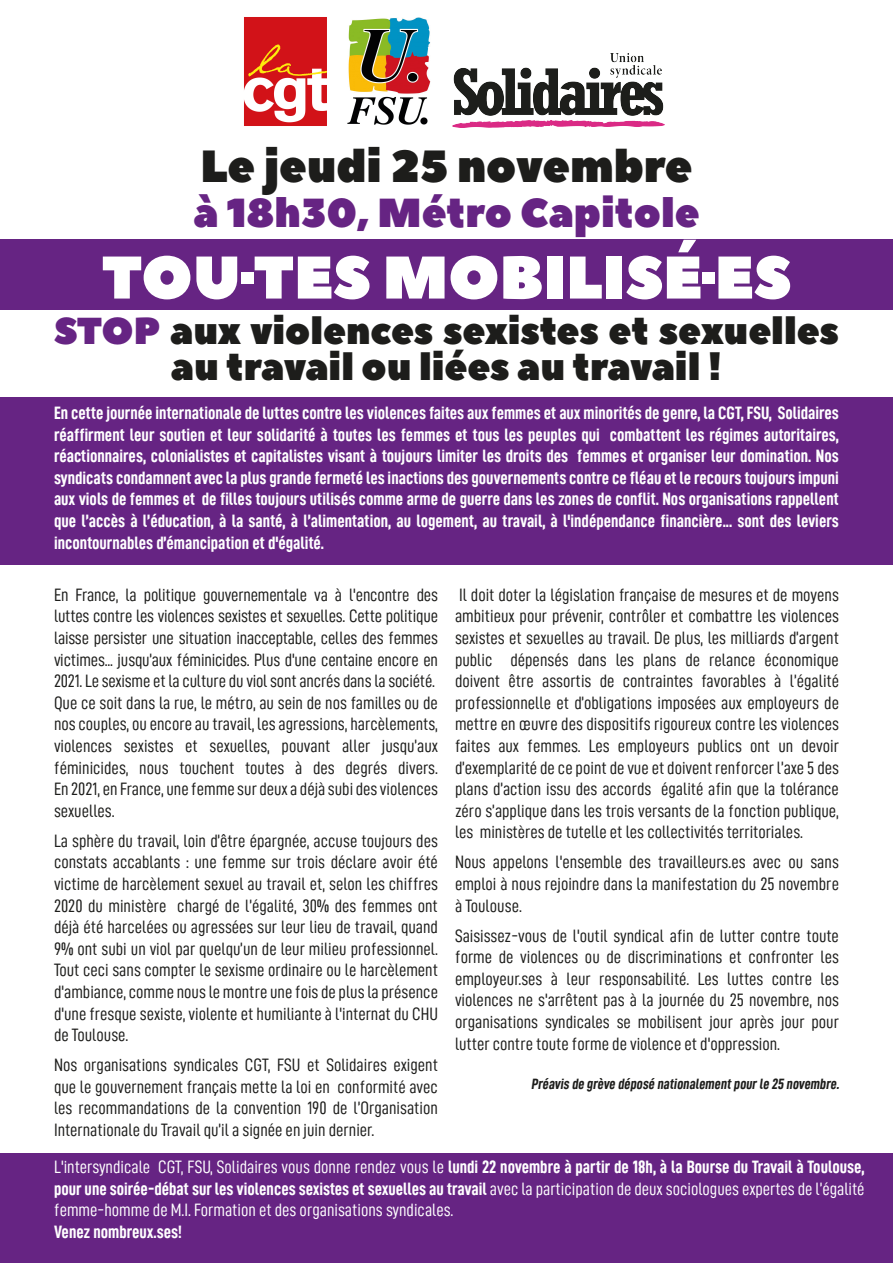
<style>
.page{position:relative;width:893px;height:1263px;background:#fff}
.page>*{position:absolute;margin:0;border:0;box-sizing:border-box;transform-origin:0 0}
.t1{font:60px "Peace Sans";color:#fff}
.t2{font:45px "Peace Sans";color:#1d1d1b}
.t3{font:40.5px "Peace Sans";color:#662483}
.t4{font:37.5px "Peace Sans";color:#1d1d1b}
.t5{font:18px/21.6px "D DIN Condensed";color:#1d1d1b;text-align:justify}
.t6{font:18px/21.6px "D DIN Condensed Bold";color:#fff;text-align:justify}
.t7{font:18px/21.6px "D DIN Condensed";color:#fff;text-align:justify}
.t8{font:15px "D DIN Condensed Bold";color:#1d1d1b}
.s1{color:#662483}
.s2{font-family:"D DIN Condensed Bold"}
</style>
<div class="page">
<div style="left:0;top:1153px;width:893px;height:110px;background:#662483"></div>
<div style="left:0;top:239px;width:893px;height:70px;background:#662483"></div>
<div style="left:0;top:396px;width:893px;height:168px;background:#662483"></div>
<img style="left:244px;top:17px;width:83px;height:109px">
<img style="left:347px;top:17px;width:84px;height:108px">
<img style="left:452px;top:53px;width:212px;height:74px">
<p class="t2" style="left:201px;top:136px;width:493px">Le jeudi 25 novembre</p>
<p class="t3" style="left:193px;top:185px;width:508px">à 18h30, Métro Capitole</p>
<p class="t1" style="left:102px;top:237px;width:691px">TOU·TES MOBILISÉ·ES</p>
<p class="t4" style="left:54px;top:305px;width:786px"><span class="s1">STOP</span> aux violences sexistes et sexuelles</p>
<p class="t4" style="left:171px;top:341px;width:553px">au travail ou liées au travail !</p>
<p class="t6" style="left:54px;top:402px;width:786px">En cette journée internationale de luttes contre les violences faites aux femmes et aux minorités de genre, la CGT, FSU, Solidaires réaffirment leur soutien et leur solidarité à toutes les femmes et tous les peuples qui combattent les régimes autoritaires, réactionnaires, colonialistes et capitalistes visant à toujours limiter les droits des femmes et organiser leur domination. Nos syndicats condamnent avec la plus grande fermeté les inactions des gouvernements contre ce fléau et le recours toujours impuni aux viols de femmes et de filles toujours utilisés comme arme de guerre dans les zones de conflit. Nos organisations rappellent que l’accès à l’éducation, à la santé, à l’alimentation, au logement, au travail, à l'indépendance financière... sont des leviers incontournables d’émancipation et d'égalité.</p>
<p class="t5" style="left:54px;top:583px;width:386px">En France, la politique gouvernementale va à l'encontre des luttes contre les violences sexistes et sexuelles. Cette politique laisse persister une situation inacceptable, celles des femmes victimes... jusqu’aux féminicides. Plus d'une centaine encore en 2021. Le sexisme et la culture du viol sont ancrés dans la société.</p>
<p class="t5" style="left:54px;top:691px;width:385px">Que ce soit dans la rue, le métro, au sein de nos familles ou de nos couples, ou encore au travail, les agressions, harcèlements, violences sexistes et sexuelles, pouvant aller jusqu’aux féminicides, nous touchent toutes à des degrés divers.<br>En 2021, en France, une femme sur deux a déjà subi des violences sexuelles.</p>
<p class="t5" style="left:54px;top:829px;width:386px">La sphère du travail, loin d’être épargnée, accuse toujours des constats accablants : une femme sur trois déclare avoir été victime de harcèlement sexuel au travail et, selon les chiffres 2020 du ministère chargé de l’égalité, 30% des femmes ont déjà été harcelées ou agressées sur leur lieu de travail, quand 9% ont subi un viol par quelqu’un de leur milieu professionnel.<br>Tout ceci sans compter le sexisme ordinaire ou le harcèlement d'ambiance, comme nous le montre une fois de plus la présence d'une fresque sexiste, violente et humiliante à l'internat du CHU de Toulouse.</p>
<p class="t5" style="left:54px;top:1054px;width:385px">Nos organisations syndicales CGT, FSU et Solidaires exigent que le gouvernement français mette la loi en conformité avec les recommandations de la convention 190 de l’Organisation Internationale du Travail qu’il a signée en juin dernier.</p>
<p class="t5" style="left:455px;top:583px;width:386px">Il doit doter la législation française de mesures et de moyens ambitieux pour prévenir, contrôler et combattre les violences sexistes et sexuelles au travail. De plus, les milliards d’argent public dépensés dans les plans de relance économique doivent être assortis de contraintes favorables à l’égalité professionnelle et d’obligations imposées aux employeurs de mettre en œuvre des dispositifs rigoureux contre les violences faites aux femmes. Les employeurs publics ont un devoir d’exemplarité de ce point de vue et doivent renforcer l’axe 5 des plans d’action issu des accords égalité afin que la tolérance zéro s’applique dans les trois versants de la fonction publique, les ministères de tutelle et les collectivités territoriales.</p>
<p class="t5" style="left:455px;top:851px;width:385px">Nous appelons l'ensemble des travailleurs.es avec ou sans emploi à nous rejoindre dans la manifestation du 25 novembre à Toulouse.</p>
<p class="t5" style="left:455px;top:924px;width:385px">Saisissez-vous de l'outil syndical afin de lutter contre toute forme de violences ou de discriminations et confronter les employeur.ses à leur responsabilité. Les luttes contre les violences ne s'arrêtent pas à la journée du 25 novembre, nos organisations syndicales se mobilisent jour après jour pour lutter contre toute forme de violence et d'oppression.</p>
<p class="t8" style="left:531px;top:1076px;width:311px">Préavis de grève déposé nationalement pour le 25 novembre.</p>
<p class="t7" style="left:54px;top:1156px;width:812px">L'intersyndicale CGT, FSU, Solidaires vous donne rendez vous le <span class="s2">lundi 22 novembre à partir de 18h, à la Bourse du Travail à Toulouse, pour une soirée-débat sur les violences sexistes et sexuelles au travail</span> avec la participation de deux sociologues expertes de l’égalité femme-homme de M.I. Formation et des organisations syndicales.</p>
<p class="t6" style="left:54px;top:1220px;width:129px">Venez nombreux.ses!</p>
</div>
